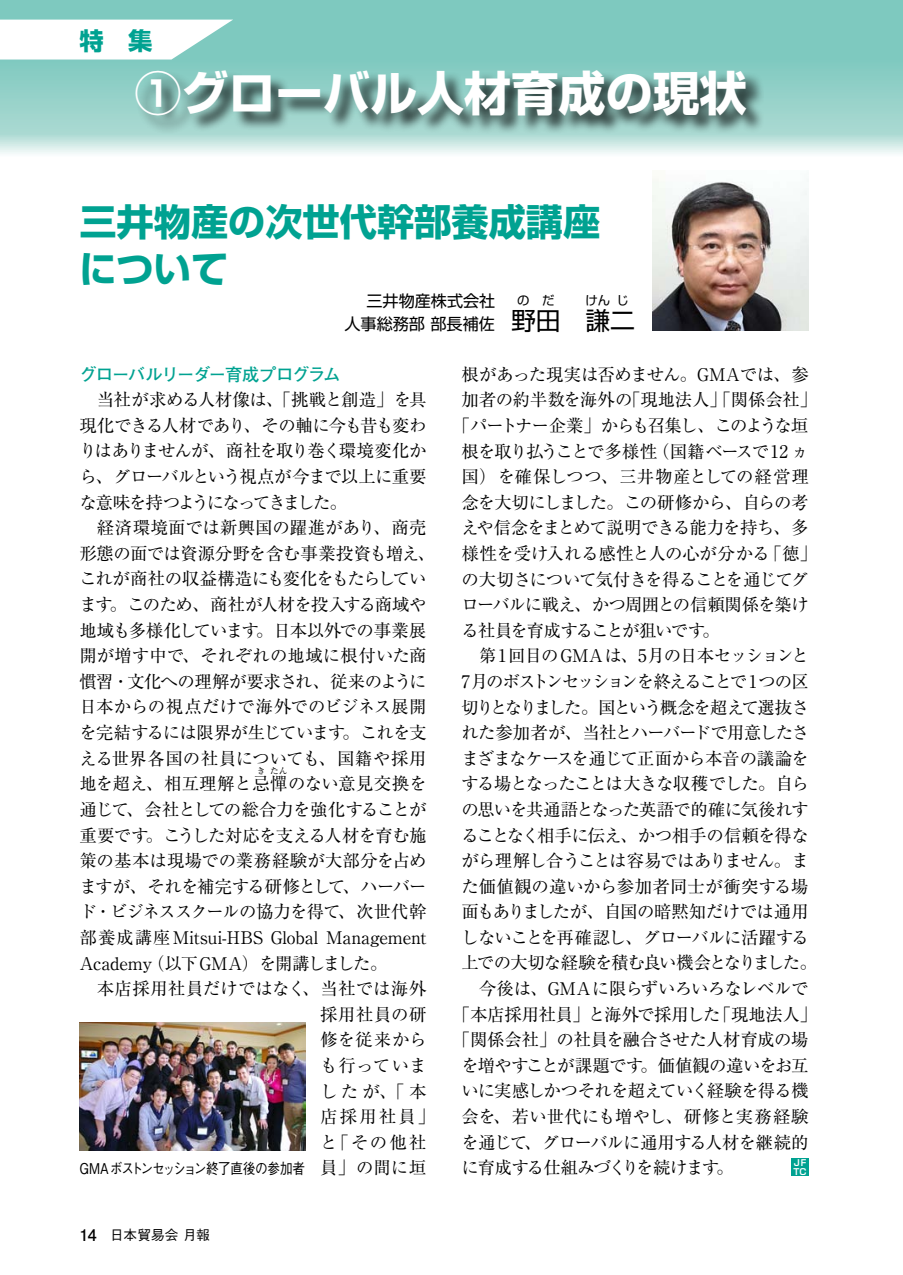
<style>
.page{position:relative;width:903px;height:1275px;background:#fff}
.page>*{position:absolute;margin:0;border:0;box-sizing:border-box;transform-origin:0 0}
.t1{font:700 47.07px "Shin Go Pro";color:#fff}
.t2{font:700 37.27px/47.1px "Shin Go Pro";color:#00a291}
.t3{font:24.85px "Shin Go Pro";color:#000}
.t4{font:700 24.32px "Shin Go Pro";color:#00a291}
.t5{font:17.32px/25.6px "Ryumin Pro";letter-spacing:-.03em;color:#000;text-align:justify}
.t6{font:17.32px "Ryumin Pro";letter-spacing:-.055em;color:#000}
.t7{font:17.32px "Ryumin Pro";letter-spacing:-.06em;color:#000}
.t8{font:17.32px "Ryumin Pro";letter-spacing:-.05em;color:#000}
.t9{font:17.32px/25.6px "Ryumin Pro";letter-spacing:.035em;color:#000}
.t10{font:17.32px "Ryumin Pro";letter-spacing:-.1em;color:#000}
.t11{font:17.32px "Ryumin Pro";letter-spacing:-.01em;color:#000}
.t12{font:17.32px "Ryumin Pro";letter-spacing:-.07em;color:#000}
.t13{font:17.32px "Ryumin Pro";letter-spacing:-.085em;color:#000}
.t14{font:17.32px "Ryumin Pro";color:#000}
.t15{font:17.32px "Ryumin Pro";letter-spacing:.01em;color:#000}
.t16{font:17.32px "Ryumin Pro";letter-spacing:.005em;color:#000}
.t17{font:700 17.32px "Futo Go B101 Pro";letter-spacing:-.07em;color:#00a291}
.t18{font:16.1px/22.9px "Shin Go Pro";color:#000}
.t19{font:500 14.88px "Gothic BBB Pro";letter-spacing:-.03em;color:#000;scale:.85 1}
.t20{font:500 13.65px "Gothic BBB Pro";color:#000}
.t21{font:12.42px "Shin Go Pro";color:#000}
.t22{font:700 8.75px "Shin Go Pro De";color:#fff}
.t23{font:8.75px "Ryumin Pro";color:#000}
.s1{font-size:24.85px}
.s2{font-family:"Futo Go B101 Pro";font-weight:700;font-size:16.1px}
</style>
<div class="page">
<img style="left:652px;top:179px;width:157px;height:152px">
<img style="left:79px;top:1022px;width:226px;height:129px">
<div style="left:791px;top:1158px;width:18px;height:18px;background:#00a291"></div>
<svg style="left:0;top:0;width:903px;height:154px;background:#95d2c9"></svg>
<svg style="left:0;top:20px;width:275px;height:59px"></svg>
<div style="left:136px;top:70px;width:628px;height:64px;background:#000;opacity:.75"></div>
<h3 class="t4" style="left:79px;top:21px;width:74px">特　集</h3>
<h1 class="t1" style="left:134px;top:56px;width:614px">①グローバル人材育成の現状</h1>
<h2 class="t2" style="left:79px;top:194px;width:522px">三井物産の次世代幹部養成講座について</h2>
<p class="t18" style="left:344px;top:288px;width:292px;text-indent:22px">三井物産株式会社　 　　　　　　　人事総務部 部長補佐 <span class="s1">野</span></p>
<p class="t21" style="left:542px;top:290px;width:14px">だ</p>
<p class="t21" style="left:585px;top:290px;width:26px">けん</p>
<p class="t21" style="left:616px;top:290px;width:14px">じ</p>
<p class="t21" style="left:517px;top:290px;width:14px">の</p>
<h3 class="t3" style="left:536px;top:301px;width:101px">田　謙二</h3>
<p class="t17" style="left:79px;top:360px;width:263px">グローバルリーダー育成プログラム</p>
<p class="t5" style="left:79px;top:386px;width:349px;text-indent:17px">当社が求める人材像は、「挑戦と創造」を具現化できる人材であり、その軸に今も昔も変わりはありませんが、商社を取り巻く環境変化から、グローバルという視点が今まで以上に重要な意味を持つようになってきました。</p>
<p class="t5" style="left:79px;top:514px;width:357px;text-align:center">経済環境面では新興国の躍進があり、商売<br>形態の面では資源分野を含む事業投資も増え、これが商社の収益構造にも変化をもたらしています。このため、商社が人材を投入する商域や地域も多様化しています。日本以外での事業展開が増す中で、それぞれの地域に根付いた商慣習・文化への理解が要求され、従来のように日本からの視点だけで海外でのビジネス展開を完結するには限界が生じています。これを支える世界各国の社員についても、国籍や採用地を超え、相互理解と忌憚のない意見交換を</p>
<p class="t11" style="left:461px;top:361px;width:349px">根があった現実は否めません。GMAでは、参</p>
<p class="t11" style="left:461px;top:386px;width:357px">加者の約半数を海外の「現地法人」「関係会社」</p>
<p class="t13" style="left:453px;top:412px;width:357px">「パートナー企業」からも召集し、このような垣</p>
<p class="t7" style="left:461px;top:437px;width:349px">根を取り払うことで多様性（国籍ベースで12 ヵ</p>
<p class="t14" style="left:461px;top:463px;width:349px">国）を確保しつつ、三井物産としての経営理</p>
<p class="t6" style="left:461px;top:489px;width:349px">念を大切にしました。この研修から、自らの考</p>
<p class="t8" style="left:461px;top:514px;width:349px">えや信念をまとめて説明できる能力を持ち、多</p>
<p class="t5" style="left:461px;top:539px;width:357px">様性を受け入れる感性と人の心が分かる「徳」</p>
<p class="t8" style="left:461px;top:565px;width:349px">の大切さについて気付きを得ることを通じてグ</p>
<p class="t5" style="left:461px;top:591px;width:349px">ローバルに戦え、かつ周囲との信頼関係を築け</p>
<p class="t12" style="left:461px;top:617px;width:260px">る社員を育成することが狙いです。</p>
<p class="t5" style="left:479px;top:642px;width:331px">第1回目のGMAは、5月の日本セッションと</p>
<p class="t10" style="left:461px;top:668px;width:349px">7月のボストンセッションを終えることで 1つの区</p>
<p class="t10" style="left:461px;top:693px;width:349px">切りとなりました。国という概念を超えて選抜さ</p>
<p class="t8" style="left:461px;top:719px;width:349px">れた参加者が、当社とハーバードで用意したさ</p>
<p class="t5" style="left:461px;top:744px;width:349px">まざまなケースを通じて正面から本音の議論を</p>
<p class="t12" style="left:461px;top:770px;width:349px">する場となったことは大きな収穫でした。自ら</p>
<p class="t7" style="left:461px;top:796px;width:349px">の思いを共通語となった英語で的確に気後れす</p>
<p class="t5" style="left:461px;top:821px;width:349px">ることなく相手に伝え、かつ相手の信頼を得な</p>
<p class="t6" style="left:461px;top:847px;width:349px">がら理解し合うことは容易ではありません。ま</p>
<p class="t15" style="left:461px;top:873px;width:349px">た価値観の違いから参加者同士が衝突する場</p>
<p class="t5" style="left:461px;top:898px;width:349px">面もありましたが、自国の暗黙知だけでは通用</p>
<p class="t6" style="left:461px;top:924px;width:349px">しないことを再確認し、グローバルに活躍する</p>
<p class="t7" style="left:461px;top:949px;width:357px">上での大切な経験を積む良い機会となりました。</p>
<p class="t5" style="left:479px;top:975px;width:331px">今後は、GMAに限らずいろいろなレベルで</p>
<p class="t5" style="left:453px;top:1000px;width:366px">「本店採用社員」と海外で採用した「現地法人」</p>
<p class="t5" style="left:453px;top:1026px;width:357px">「関係会社」の社員を融合させた人材育成の場</p>
<p class="t5" style="left:461px;top:1051px;width:349px">を増やすことが課題です。価値観の違いをお互</p>
<p class="t5" style="left:461px;top:1077px;width:349px">いに実感しかつそれを超えていく経験を得る機</p>
<p class="t16" style="left:461px;top:1103px;width:349px">会を、若い世代にも増やし、研修と実務経験</p>
<p class="t5" style="left:461px;top:1128px;width:349px">を通じて、グローバルに通用する人材を継続的</p>
<p class="t6" style="left:461px;top:1154px;width:274px">に育成する仕組みづくりを続けます。</p>
<p class="t23" style="left:257px;top:764px;width:10px">き</p>
<p class="t23" style="left:270px;top:764px;width:19px">たん</p>
<p class="t5" style="left:79px;top:795px;width:349px">通じて、会社としての総合力を強化することが重要です。こうした対応を支える人材を育む施策の基本は現場での業務経験が大部分を占めますが、それを補完する研修として、ハーバード・ビジネススクールの協力を得て、次世代幹部養成講座Mitsui-HBS Global Management Academy（以下GMA）を開講しました。</p>
<p class="t9" style="left:320px;top:975px;width:117px;text-indent:-223px">本店採用社員だけではなく、当社では海外採用社員の研修を従来からも行っていましたが、「本店採用社員」と「その他社員」の間に垣</p>
<p class="t22" style="left:794px;top:1155px;width:14px">JF</p>
<p class="t19" style="left:79px;top:1156px;width:267px">GMAボストンセッション終了直後の参加者</p>
<p class="t22" style="left:793px;top:1164px;width:15px">TC</p>
<p class="t20" style="left:79px;top:1224px;width:132px"><span class="s2">14</span>　日本貿易会 月報</p>
</div>
